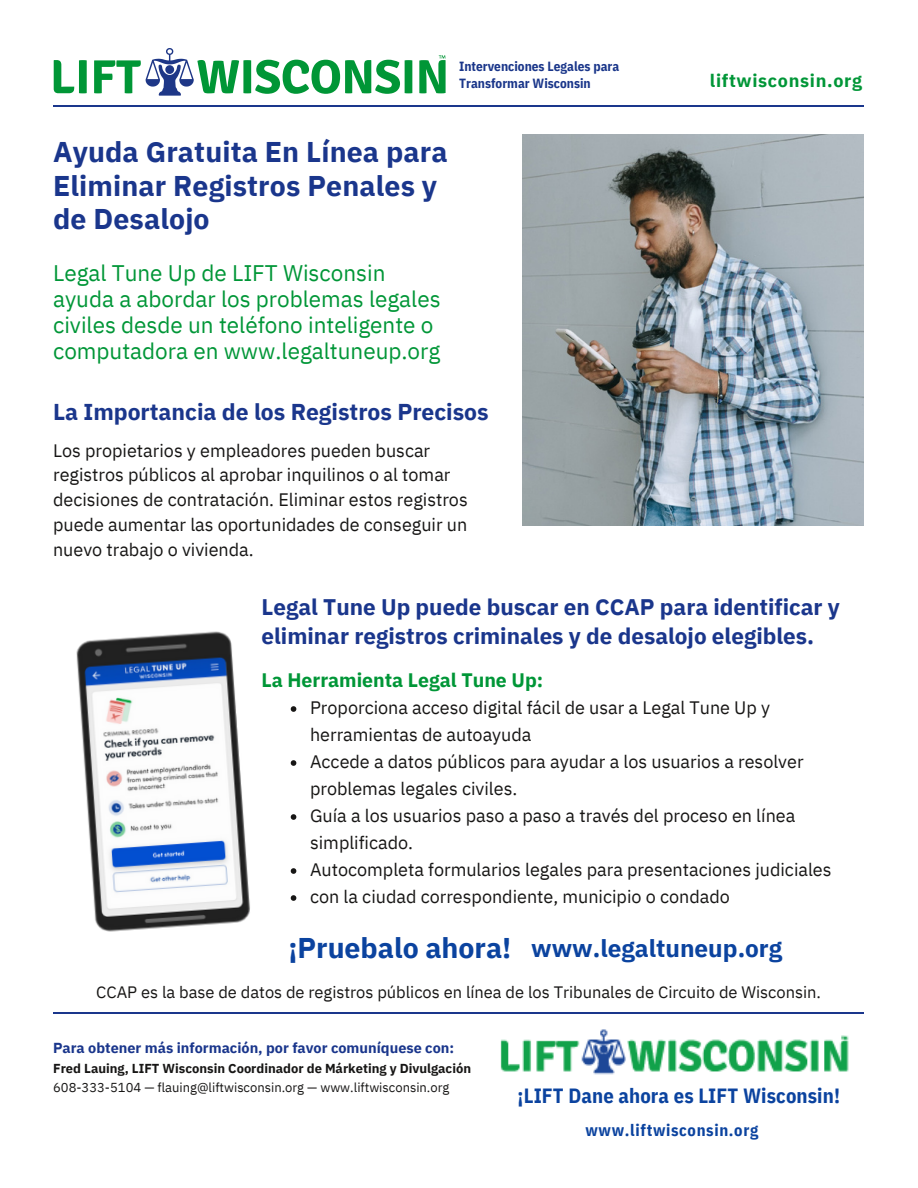
<style>
.page{position:relative;width:918px;height:1188px;background:#fff}
.page>*{position:absolute;margin:0;border:0;box-sizing:border-box;transform-origin:0 0}
.t1{font:700 28.5px/33.8px "IBM Plex Sans";letter-spacing:.005em;color:#1a368c}
.t2{font:700 28.5px "IBM Plex Sans";color:#0b439f}
.t3{font:700 24.45px "IBM Plex Sans";color:#0b439f}
.t4{font:700 22.95px "IBM Plex Sans";color:#1a368c}
.t5{font:22.5px/25.8px "IBM Plex Sans";color:#009637}
.t6{font:700 22.5px/29.2px "IBM Plex Sans";color:#1a368c}
.t7{font:700 20.55px "IBM Plex Sans Cond";letter-spacing:.005em;color:#0b439f}
.t8{font:700 19.5px "IBM Plex Sans";color:#009637}
.t9{font:18px/24.8px "IBM Plex Sans";color:#171615}
.t10{font:700 18px "IBM Plex Sans";letter-spacing:.035em;color:#009637}
.t11{font:16.5px "IBM Plex Sans";color:#171615}
.t12{font:700 16.5px "IBM Plex Sans Cond";letter-spacing:.04em;color:#0b439f}
.t13{font:700 14.4px "IBM Plex Sans";color:#1a368c}
.t14{font:700 13.35px/16.6px "IBM Plex Sans Cond";color:#1a368a}
.t15{font:12.9px "IBM Plex Sans";color:#171615}
.t16{font:700 12.9px "IBM Plex Sans";color:#171615}
</style>
<div class="page">
<hr style="left:53px;top:106px;width:811px;height:1px;background:#1a368c">
<hr style="left:53px;top:1012px;width:811px;height:2px;background:#1a368c">
<img style="left:76px;top:631px;width:174px;height:301px">
<svg style="left:54px;top:60px;width:33px;height:33px"></svg>
<svg style="left:94px;top:48px;width:318px;height:48px"></svg>
<svg style="left:419px;top:55px;width:27px;height:38px"></svg>
<img style="left:522px;top:135px;width:342px;height:390px">
<svg style="left:291px;top:706px;width:5px;height:6px"></svg>
<svg style="left:291px;top:760px;width:5px;height:6px"></svg>
<svg style="left:291px;top:814px;width:5px;height:6px"></svg>
<svg style="left:291px;top:868px;width:5px;height:6px"></svg>
<svg style="left:291px;top:895px;width:5px;height:6px"></svg>
<img style="left:500px;top:1029px;width:349px;height:46px">
<p class="t14" style="left:459px;top:58px;width:162px">Intervenciones Legales para<br>Transformar Wisconsin</p>
<p class="t1" style="left:53px;top:134px;width:396px">Ayuda Gratuita En Línea para<br>Eliminar Registros Penales y de Desalojo</p>
<p class="t5" style="left:53px;top:260px;width:389px">Legal Tune Up de LIFT Wisconsin ayuda a abordar los problemas legales civiles desde un teléfono inteligente o computadora en www.legaltuneup.org</p>
<p class="t4" style="left:53px;top:397px;width:437px">La Importancia de los Registros Precisos</p>
<p class="t9" style="left:53px;top:438px;width:416px">Los propietarios y empleadores pueden buscar registros públicos al aprobar inquilinos o al tomar decisiones de contratación. Eliminar estos registros puede aumentar las oportunidades de conseguir un nuevo trabajo o vivienda.</p>
<p class="t10" style="left:710px;top:68px;width:154px">liftwisconsin.org</p>
<p class="t6" style="left:262px;top:592px;width:580px">Legal Tune Up puede buscar en CCAP para identificar y eliminar registros criminales y de desalojo elegibles.</p>
<p class="t8" style="left:262px;top:667px;width:283px">La Herramienta Legal Tune Up:</p>
<p class="t9" style="left:310px;top:694px;width:462px;line-height:27px">Proporciona acceso digital fácil de usar a Legal Tune Up y herramientas de autoayuda</p>
<p class="t9" style="left:310px;top:748px;width:495px;line-height:27px">Accede a datos públicos para ayudar a los usuarios a resolver problemas legales civiles.</p>
<p class="t9" style="left:310px;top:802px;width:487px;line-height:27px">Guía a los usuarios paso a paso a través del proceso en línea simplificado.</p>
<p class="t9" style="left:310px;top:857px;width:523px">Autocompleta formularios legales para presentaciones judiciales</p>
<p class="t9" style="left:310px;top:884px;width:421px">con la ciudad correspondiente, municipio o condado</p>
<p class="t2" style="left:288px;top:929px;width:224px">¡Pruebalo ahora!</p>
<p class="t3" style="left:531px;top:932px;width:253px">www.legaltuneup.org</p>
<p class="t11" style="left:96px;top:981px;width:726px">CCAP es la base de datos de registros públicos en línea de los Tribunales de Circuito de Wisconsin.</p>
<p class="t13" style="left:53px;top:1038px;width:403px">Para obtener más información, por favor comuníquese con:</p>
<p class="t16" style="left:53px;top:1059px;width:420px">Fred Lauing, LIFT Wisconsin Coordinador de Márketing y Divulgación</p>
<p class="t15" style="left:53px;top:1079px;width:398px">608-333-5104 — flauing@liftwisconsin.org — www.liftwisconsin.org</p>
<p class="t7" style="left:518px;top:1082px;width:324px">¡LIFT Dane ahora es LIFT Wisconsin!</p>
<p class="t12" style="left:586px;top:1119px;width:174px">www.liftwisconsin.org</p>
</div>
